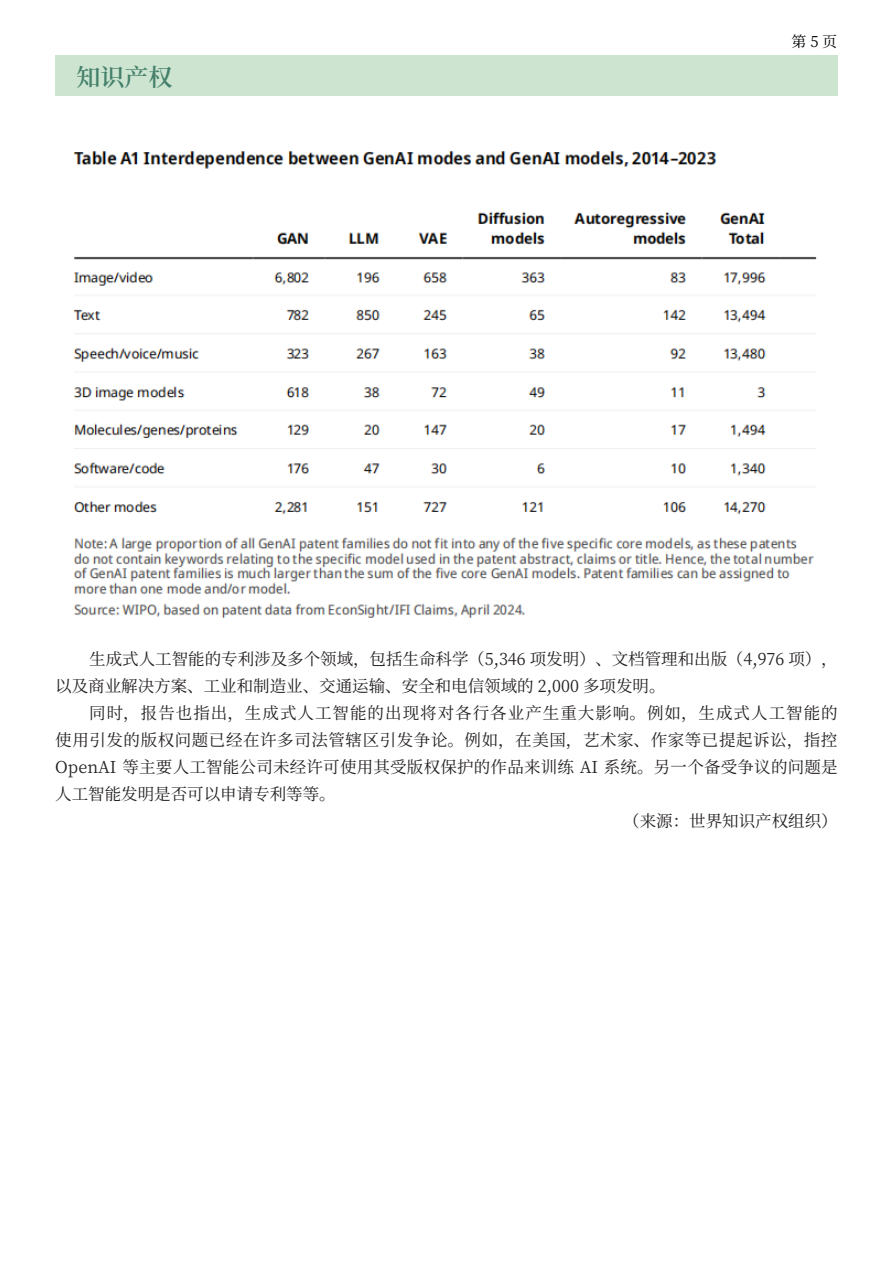
<style>
.page{position:relative;width:893px;height:1263px;background:#fff}
.page>*{position:absolute;margin:0;border:0;box-sizing:border-box;transform-origin:0 0}
.t1{font:600 24px "Source Han Serif CN";color:#44806b}
.标题{font:16.5px/27px "Source Han Serif CN";color:#231f20}
.t2{font:15px "Source Han Serif CN";color:#000}
</style>
<div class="page">
<div style="left:55px;top:55px;width:782px;height:41px;background:#cde4d0"></div>
<img style="left:73px;top:151px;width:744px;height:467px">
<p class="t1" style="left:77px;top:64px;width:98px">知识产权</p>
<p class="t2" style="left:791px;top:33px;width:47px">第 5 页</p>
<p class="标题" style="left:55px;top:646px;width:784px;text-indent:34px">生成式人工智能的专利涉及多个领域，包括生命科学（5,346 项发明）、文档管理和出版（4,976 项），以及商业解决方案、工业和制造业、交通运输、安全和电信领域的 2,000 多项发明。</p>
<p class="标题" style="left:55px;top:700px;width:784px;text-align:justify;text-indent:34px">同时，报告也指出，生成式人工智能的出现将对各行各业产生重大影响。例如，生成式人工智能的使用引发的版权问题已经在许多司法管辖区引发争论。例如，在美国，艺术家、作家等已提起诉讼，指控OpenAI 等主要人工智能公司未经许可使用其受版权保护的作品来训练 AI 系统。另一个备受争议的问题是人工智能发明是否可以申请专利等等。</p>
<p class="标题" style="left:623px;top:808px;width:216px">（来源：世界知识产权组织）</p>
</div>
